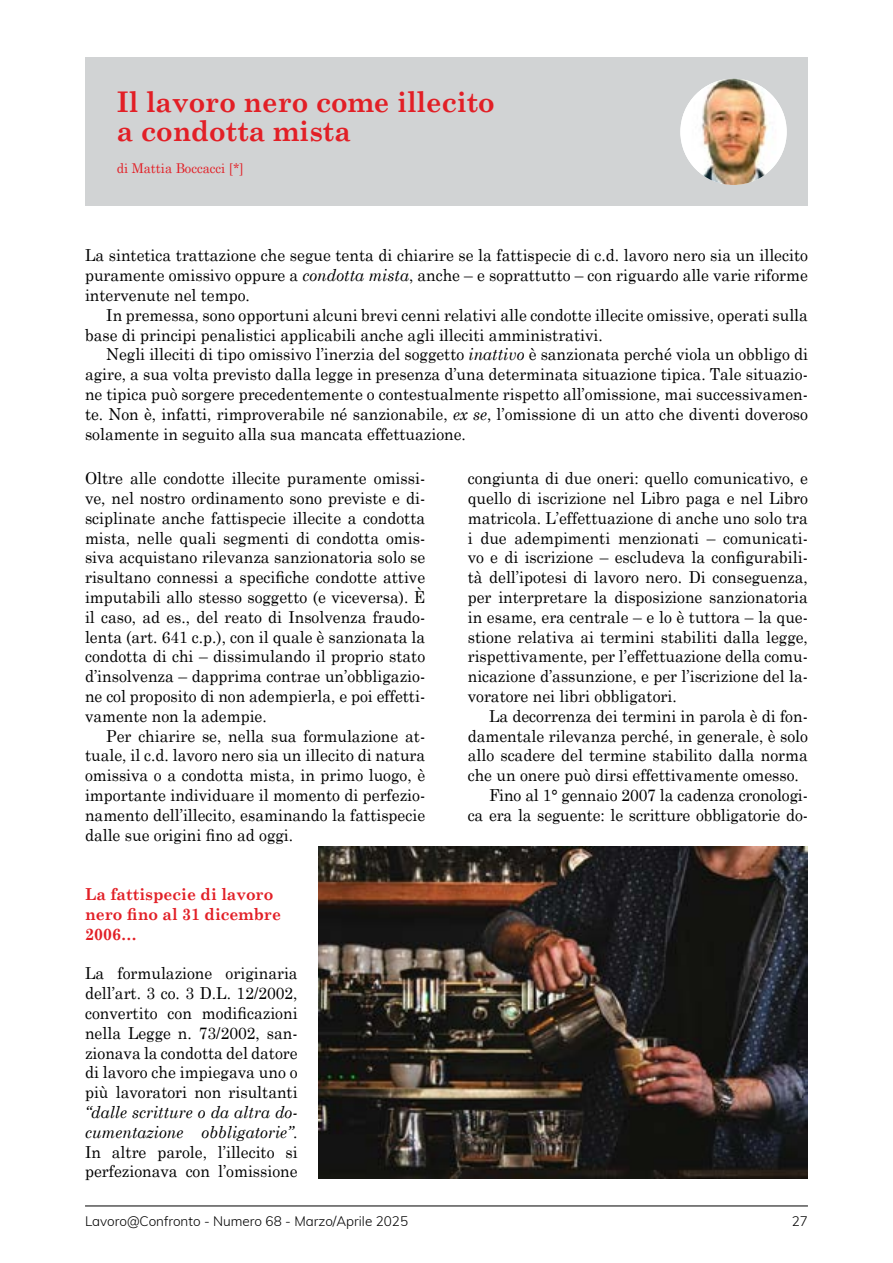
<style>
.page{position:relative;width:893px;height:1263px;background:#fff}
.page>*{position:absolute;margin:0;border:0;box-sizing:border-box;transform-origin:0 0}
.t1{font:700 28.5px/28.5px "Century Schoolbook";color:#e21f26;scale:.95 1}
.t2{font:16.5px/19.8px "Century Schoolbook";color:#000;text-align:justify;scale:.95 1}
.t3{font:700 16.5px/19.8px "Century Schoolbook";color:#e21f26;scale:.95 1}
.t4{font:300 13.5px "Muli";color:#000}
.t5{font:13.5px "Century Schoolbook";color:#e21f26;scale:.95 1}
.s1{font-style:italic}
</style>
<div class="page">
<hr style="left:85px;top:1205px;width:723px;height:1px;background:#000">
<div style="left:85px;top:57px;width:723px;height:149px;background:#d1d3d4"></div>
<img style="left:680px;top:79px;width:107px;height:106px;border-radius:53px">
<img style="left:319px;top:847px;width:489px;height:331px">
<h1 class="t1" style="left:117px;top:87px;width:399px">Il lavoro nero come illecito a condotta mista</h1>
<p class="t5" style="left:117px;top:160px;width:135px">di Mattia Boccacci [*]</p>
<p class="t2" style="left:85px;top:245px;width:762px">La sintetica trattazione che segue tenta di chiarire se la fattispecie di c.d. lavoro nero sia un illecito puramente omissivo oppure a <span class="s1">condotta mista</span>, anche – e soprattutto – con riguardo alle varie riforme intervenute nel tempo.</p>
<p class="t2" style="left:85px;top:305px;width:762px;text-indent:21px">In premessa, sono opportuni alcuni brevi cenni relativi alle condotte illecite omissive, operati sulla base di principi penalistici applicabili anche agli illeciti amministrativi.</p>
<p class="t2" style="left:85px;top:344px;width:762px;text-indent:21px">Negli illeciti di tipo omissivo l’inerzia del soggetto <span class="s1">inattivo</span> è sanzionata perché viola un obbligo di agire, a sua volta previsto dalla legge in presenza d’una determinata situazione tipica. Tale situazio&shy;ne tipica può sorgere precedentemente o contestualmente rispetto all’omissione, mai successivamen&shy;te. Non è, infatti, rimproverabile né sanzionabile, <span class="s1">ex se</span>, l’omissione di un atto che diventi doveroso solamente in seguito alla sua mancata effettuazione.</p>
<p class="t2" style="left:468px;top:468px;width:360px">congiunta di due oneri: quello comunicativo, e quello di iscrizione nel Libro paga e nel Libro matricola. L’effettuazione di anche uno solo tra i due adempimenti menzionati – comunicati&shy;vo e di iscrizione – escludeva la configurabili&shy;tà dell’ipotesi di lavoro nero. Di conseguenza, per interpretare la disposizione sanzionatoria in esame, era centrale – e lo è tuttora – la que&shy;stione relativa ai termini stabiliti dalla legge, rispettivamente, per l’effettuazione della comu&shy;nicazione d’assunzione, e per l’iscrizione del la&shy;voratore nei libri obbligatori.</p>
<p class="t2" style="left:489px;top:706px;width:337px">La decorrenza dei termini in parola è di fon-</p>
<p class="t2" style="left:468px;top:725px;width:360px">damentale rilevanza perché, in generale, è solo</p>
<p class="t2" style="left:468px;top:745px;width:360px">allo scadere del termine stabilito dalla norma</p>
<p class="t2" style="left:468px;top:765px;width:350px">che un onere può dirsi effettivamente omesso.</p>
<p class="t2" style="left:489px;top:785px;width:337px">Fino al 1° gennaio 2007 la cadenza cronologi-</p>
<p class="t2" style="left:468px;top:805px;width:360px">ca era la seguente: le scritture obbligatorie do-</p>
<p class="t2" style="left:85px;top:468px;width:360px">Oltre alle condotte illecite puramente omissi&shy;ve, nel nostro ordinamento sono previste e di&shy;sciplinate anche fattispecie illecite a condotta mista, nelle quali segmenti di condotta omis&shy;siva acquistano rilevanza sanzionatoria solo se risultano connessi a specifiche condotte attive imputabili allo stesso soggetto (e viceversa). È il caso, ad es., del reato di Insolvenza fraudo&shy;lenta (art. 641 c.p.), con il quale è sanzionata la condotta di chi – dissimulando il proprio stato d’insolvenza – dapprima contrae un’obbligazio&shy;ne col proposito di non adempierla, e poi effetti&shy;vamente non la adempie.</p>
<p class="t2" style="left:85px;top:725px;width:360px;text-indent:21px">Per chiarire se, nella sua formulazione at&shy;tuale, il c.d. lavoro nero sia un illecito di natura omissiva o a condotta mista, in primo luogo, è importante individuare il momento di perfezio&shy;namento dell’illecito, esaminando la fattispecie dalle sue origini fino ad oggi.</p>
<p class="t3" style="left:85px;top:884px;width:208px">La fattispecie di lavoro nero fino al 31 dicembre<br>2006…</p>
<p class="t2" style="left:85px;top:963px;width:225px">La formulazione originaria dell’art. 3 co. 3 D.L. 12/2002, convertito con modificazioni nella Legge n. 73/2002, san&shy;zionava la condotta del datore di lavoro che impiegava uno o più lavoratori non risultanti</p>
<p class="t2" style="left:85px;top:1102px;width:225px"><span class="s1">“dalle scritture o da altra do&shy;cumentazione obbligatorie”</span>.<br>In altre parole, l’illecito si perfezionava con l’omissione</p>
<p class="t4" style="left:85px;top:1211px;width:325px">Lavoro@Confronto - Numero 68 - Marzo/Aprile 2025</p>
<p class="t4" style="left:792px;top:1211px;width:18px">27</p>
</div>
